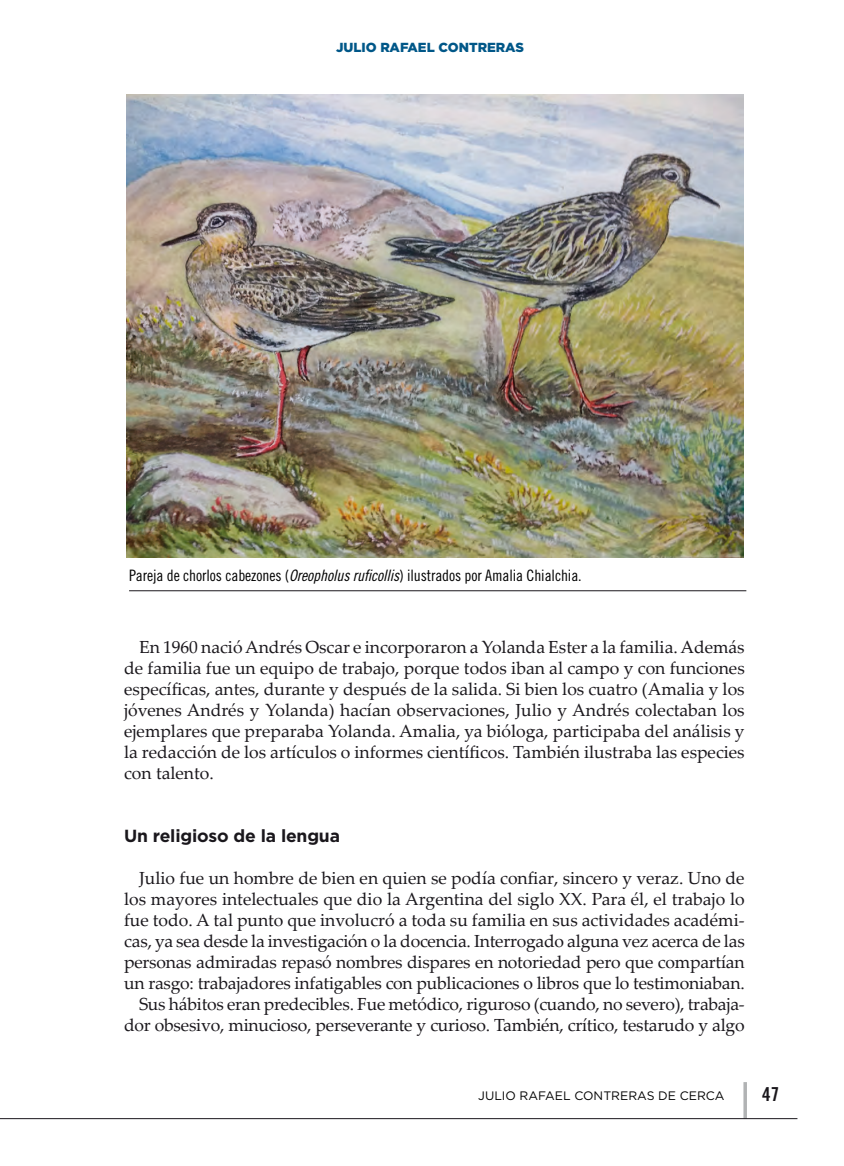
<style>
.page{position:relative;width:844px;height:1166px;background:#fff}
.page>*{position:absolute;margin:0;border:0;box-sizing:border-box;transform-origin:0 0}
.t1{font:19.25px "Trade Gothic Bold Cond Twenty";color:#1a171c}
.t2{font:17.5px/21px "Palatino Linotype";letter-spacing:-.015em;color:#1a171c;text-align:justify}
.t3{font:700 17.5px "Gotham";letter-spacing:-.01em;color:#1a171c}
.t4{font:15.75px "Trade Gothic Cond Eighteen";letter-spacing:-.005em;color:#010000}
.t5{font:900 13.12px "Gotham";color:#005788}
.t6{font:12.25px "Gotham";color:#010000}
.s1{font-family:"Trade Gothic Cond Eighteen Obl"}
</style>
<div class="page">
<hr style="left:743px;top:1082px;width:3px;height:37px;background:#b1b3b4">
<hr style="left:0;top:1118px;width:797px;height:1px;background:#1a171c">
<img style="left:126px;top:94px;width:617px;height:463px">
<hr style="left:129px;top:590px;width:617px;height:1px;background:#1a171c">
<p class="t5" style="left:336px;top:39px;width:189px">JULIO RAFAEL CONTRERAS</p>
<p class="t4" style="left:129px;top:566px;width:454px">Pareja de chorlos cabezones (<span class="s1">Oreopholus ruficollis</span>) ilustrados por Amalia Chialchia.</p>
<p class="t2" style="left:124px;top:636px;width:622px;text-indent:15px">En 1960 nació Andrés Oscar e incorporaron a Yolanda Ester a la familia. Además de familia fue un equipo de trabajo, porque todos iban al campo y con funciones específicas, antes, durante y después de la salida. Si bien los cuatro (Amalia y los jóvenes Andrés y Yolanda) hacían observaciones, Julio y Andrés colectaban los ejemplares que preparaba Yolanda. Amalia, ya bióloga, participaba del análisis y la redacción de los artículos o informes científicos. También ilustraba las especies con talento.</p>
<p class="t3" style="left:124px;top:824px;width:217px">Un religioso de la lengua</p>
<p class="t2" style="left:124px;top:867px;width:622px;text-align:right">Julio fue un hombre de bien en quien se podía confiar, sincero y veraz. Uno de los mayores intelectuales que dio la Argentina del siglo XX. Para él, el trabajo lo fue todo. A tal punto que involucró a toda su familia en sus actividades académi&shy;cas, ya sea desde la investigación o la docencia. Interrogado alguna vez acerca de las personas admiradas repasó nombres dispares en notoriedad pero que compartían un rasgo: trabajadores infatigables con publicaciones o libros que lo testimoniaban.<br>Sus hábitos eran predecibles. Fue metódico, riguroso (cuando, no severo), trabaja&shy;dor obsesivo, minucioso, perseverante y curioso. También, crítico, testarudo y algo</p>
<p class="t6" style="left:478px;top:1088px;width:211px">JULIO RAFAEL CONTRERAS DE CERCA</p>
<p class="t1" style="left:762px;top:1082px;width:19px">47</p>
</div>
